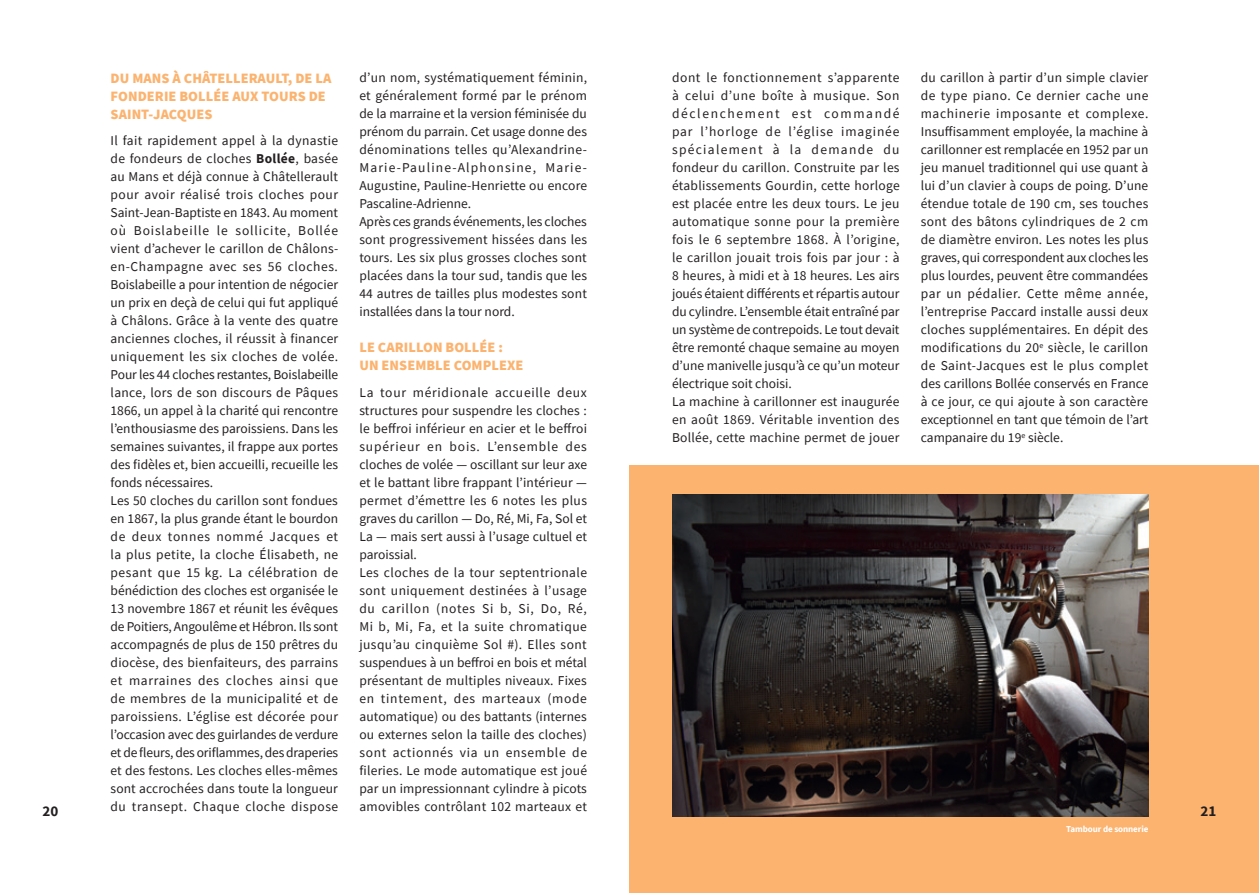
<style>
.page{position:relative;width:1259px;height:893px;background:#fff}
.page>*{position:absolute;margin:0;border:0;box-sizing:border-box;transform-origin:0 0}
.t1{font:700 15px "Source Sans Pro";color:#231f20}
.t2{font:900 14.25px/18px "Source Sans Pro";letter-spacing:.005em;color:#fbb36f}
.t3{font:13.5px/18px "Source Sans Pro";letter-spacing:.015em;color:#231f20}
.t4{font:700 9px "Source Sans Pro";letter-spacing:-.01em;color:#fff}
.s1{font-weight:700}
</style>
<div class="page">
<div style="left:629px;top:465px;width:630px;height:428px;background:#fbb36f"></div>
<img style="left:672px;top:494px;width:476px;height:322px">
<p class="t2" style="left:111px;top:69px;width:222px">DU MANS À CHÂTELLERAULT, DE LA<br>FONDERIE BOLLÉE AUX TOURS DE<br>SAINT-JACQUES</p>
<p class="t3" style="left:111px;top:132px;width:229px">Il fait rapidement appel à la dynastie de fondeurs de cloches <span class="s1">Bollée</span>, basée au Mans et déjà connue à Châtellerault pour avoir réalisé trois cloches pour Saint-Jean-Baptiste en 1843. Au moment où Boislabeille le sollicite, Bollée vient d’achever le carillon de Châlons&shy;en-Champagne avec ses 56 cloches.<br>Boislabeille a pour intention de négocier un prix en deçà de celui qui fut appliqué à Châlons. Grâce à la vente des quatre anciennes cloches, il réussit à financer uniquement les six cloches de volée.<br>Pour les 44 cloches restantes, Boislabeille lance, lors de son discours de Pâques 1866, un appel à la charité qui rencontre l’enthousiasme des paroissiens. Dans les semaines suivantes, il frappe aux portes des fidèles et, bien accueilli, recueille les fonds nécessaires.<br>Les 50 cloches du carillon sont fondues en 1867, la plus grande étant le bourdon de deux tonnes nommé Jacques et la plus petite, la cloche Élisabeth, ne pesant que 15 kg. La célébration de bénédiction des cloches est organisée le 13 novembre 1867 et réunit les évêques de Poitiers, Angoulême et Hébron. Ils sont accompagnés de plus de 150 prêtres du diocèse, des bienfaiteurs, des parrains et marraines des cloches ainsi que de membres de la municipalité et de paroissiens. L’église est décorée pour l’occasion avec des guirlandes de verdure et de fleurs, des oriflammes, des draperies et des festons. Les cloches elles-mêmes sont accrochées dans toute la longueur du transept. Chaque cloche dispose</p>
<p class="t3" style="left:672px;top:69px;width:229px">dont le fonctionnement s’apparente à celui d’une boîte à musique. Son déclenchement est commandé par l’horloge de l’église imaginée spécialement à la demande du fondeur du carillon. Construite par les établissements Gourdin, cette horloge est placée entre les deux tours. Le jeu automatique sonne pour la première fois le 6 septembre 1868. À l’origine, le carillon jouait trois fois par jour : à 8 heures, à midi et à 18 heures. Les airs joués étaient différents et répartis autour du cylindre. L’ensemble était entraîné par un système de contrepoids. Le tout devait être remonté chaque semaine au moyen d’une manivelle jusqu’à ce qu’un moteur électrique soit choisi.<br>La machine à carillonner est inaugurée en août 1869. Véritable invention des Bollée, cette machine permet de jouer</p>
<p class="t3" style="left:921px;top:69px;width:229px;text-align:justify">du carillon à partir d’un simple clavier de type piano. Ce dernier cache une machinerie imposante et complexe.<br>Insuffisamment employée, la machine à carillonner est remplacée en 1952 par un jeu manuel traditionnel qui use quant à lui d’un clavier à coups de poing. D’une étendue totale de 190 cm, ses touches sont des bâtons cylindriques de 2 cm de diamètre environ. Les notes les plus graves, qui correspondent aux cloches les plus lourdes, peuvent être commandées par un pédalier. Cette même année, l’entreprise Paccard installe aussi deux cloches supplémentaires. En dépit des modifications du 20<sup>e</sup> siècle, le carillon de Saint-Jacques est le plus complet des carillons Bollée conservés en France à ce jour, ce qui ajoute à son caractère exceptionnel en tant que témoin de l’art campanaire du 19<sup>e</sup> siècle.</p>
<p class="t3" style="left:359px;top:69px;width:229px">d’un nom, systématiquement féminin, et généralement formé par le prénom de la marraine et la version féminisée du prénom du parrain. Cet usage donne des dénominations telles qu’Alexandrine-Marie-Pauline-Alphonsine, Marie-Augustine, Pauline-Henriette ou encore Pascaline-Adrienne.<br>Après ces grands événements, les cloches sont progressivement hissées dans les tours. Les six plus grosses cloches sont placées dans la tour sud, tandis que les 44 autres de tailles plus modestes sont installées dans la tour nord.</p>
<p class="t2" style="left:359px;top:338px;width:166px">LE CARILLON BOLLÉE :<br>UN ENSEMBLE COMPLEXE</p>
<p class="t3" style="left:359px;top:383px;width:229px">La tour méridionale accueille deux structures pour suspendre les cloches : le beffroi inférieur en acier et le beffroi supérieur en bois. L’ensemble des cloches de volée — oscillant sur leur axe et le battant libre frappant l’intérieur — permet d’émettre les 6 notes les plus graves du carillon — Do, Ré, Mi, Fa, Sol et La — mais sert aussi à l’usage cultuel et paroissial.<br>Les cloches de la tour septentrionale sont uniquement destinées à l’usage du carillon (notes Si b, Si, Do, Ré, Mi b, Mi, Fa, et la suite chromatique jusqu’au cinquième Sol #). Elles sont suspendues à un beffroi en bois et métal présentant de multiples niveaux. Fixes en tintement, des marteaux (mode automatique) ou des battants (internes ou externes selon la taille des cloches) sont actionnés via un ensemble de fileries. Le mode automatique est joué par un impressionnant cylindre à picots amovibles contrôlant 102 marteaux et</p>
<p class="t1" style="left:43px;top:801px;width:17px">20</p>
<p class="t1" style="left:1200px;top:801px;width:17px">21</p>
<p class="t4" style="left:1066px;top:823px;width:84px">Tambour de sonnerie</p>
</div>
